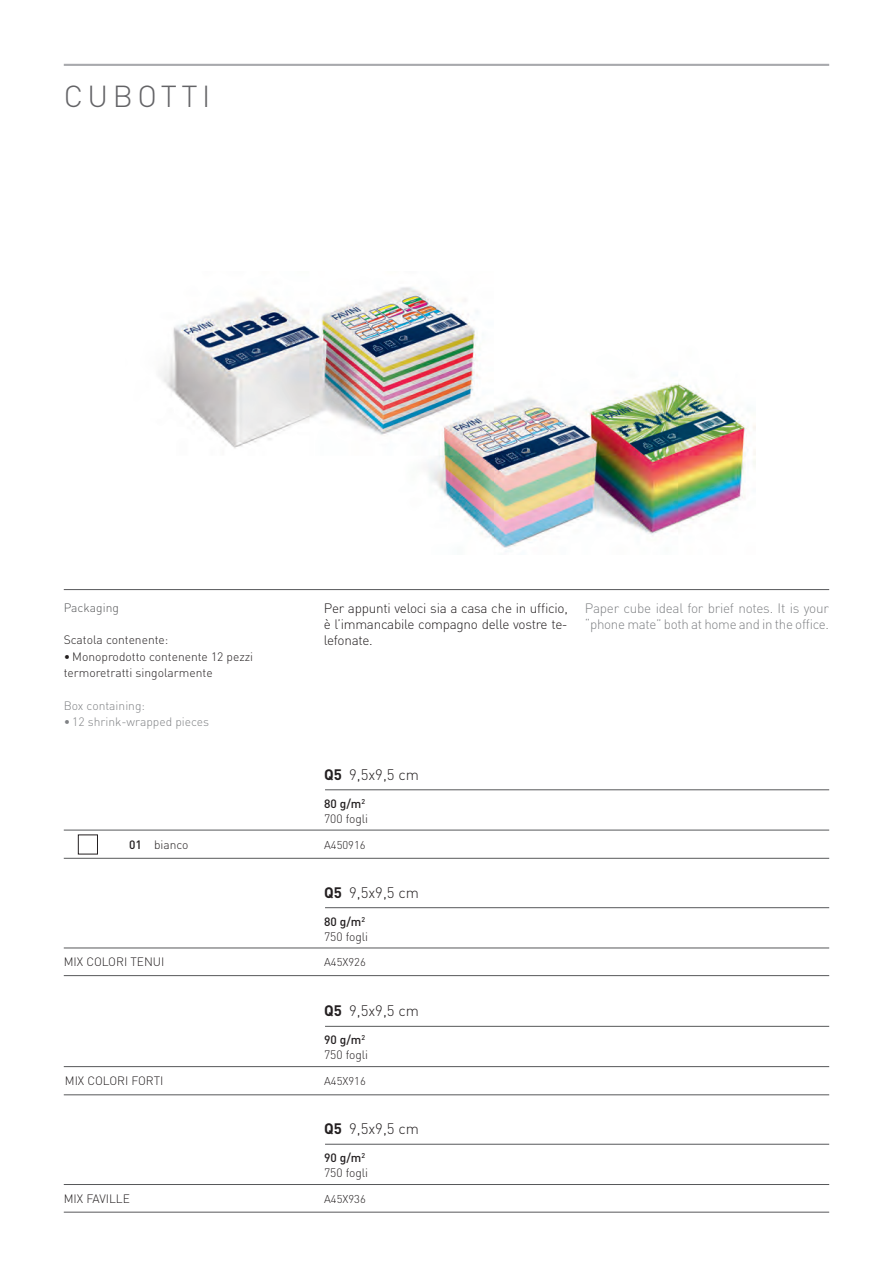
<style>
.page{position:relative;width:893px;height:1263px;background:#fff}
.page>*{position:absolute;margin:0;border:0;box-sizing:border-box;transform-origin:0 0}
.t1{font:300 30px "DIN";letter-spacing:.15em;color:#636366}
.t2{font:300 15px "DIN";color:#231f20}
.t3{font:300 13.5px/16.2px "DIN";letter-spacing:-.02em;color:#231f20;text-align:justify}
.t4{font:300 13.5px/16.2px "DIN";letter-spacing:-.025em;color:#808285}
.t5{font:300 12.15px/16.4px "DIN";color:#231f20}
.t6{font:300 12.15px "DIN";color:#808285}
.t7{font:300 12.15px "DIN";color:#57585a}
.t8{font:300 12px/15px "DIN";color:#231f20}
.t9{font:300 11.25px "DIN";color:#231f20}
.s1{font-weight:700}
.s2{font-weight:500}
</style>
<div class="page">
<hr style="left:64px;top:64px;width:765px;height:2px;background:#a8a9ad">
<hr style="left:64px;top:589px;width:765px;height:1px;background:#57585a">
<img style="left:159px;top:287px;width:597px;height:265px">
<hr style="left:325px;top:1144px;width:504px;height:1px;background:#57585a">
<hr style="left:325px;top:907px;width:504px;height:1px;background:#57585a">
<hr style="left:325px;top:1026px;width:504px;height:1px;background:#57585a">
<hr style="left:325px;top:789px;width:504px;height:1px;background:#57585a">
<hr style="left:64px;top:1212px;width:765px;height:1px;background:#57585a">
<hr style="left:64px;top:975px;width:765px;height:1px;background:#57585a">
<hr style="left:64px;top:1094px;width:765px;height:1px;background:#57585a">
<hr style="left:64px;top:858px;width:765px;height:1px;background:#57585a">
<hr style="left:64px;top:1184px;width:765px;height:1px;background:#57585a">
<hr style="left:64px;top:948px;width:765px;height:1px;background:#57585a">
<hr style="left:64px;top:1066px;width:765px;height:1px;background:#57585a">
<hr style="left:64px;top:830px;width:765px;height:1px;background:#57585a">
<div style="left:78px;top:835px;width:20px;height:19px;border:1px solid #231f20"></div>
<h1 class="t1" style="left:64px;top:77px;width:148px">CUBOTTI</h1>
<p class="t7" style="left:64px;top:600px;width:57px">Packaging</p>
<p class="t5" style="left:64px;top:632px;width:106px">Scatola contenente:</p>
<p class="t5" style="left:64px;top:648px;width:191px">• Monoprodotto contenente 12 pezzi termoretratti singolarmente</p>
<p class="t6" style="left:64px;top:698px;width:83px">Box containing:</p>
<p class="t6" style="left:64px;top:714px;width:147px">• 12 shrink-wrapped pieces</p>
<p class="t3" style="left:324px;top:600px;width:246px">Per appunti veloci sia a casa che in ufficio, è l’immancabile compagno delle vostre te&shy;lefonate.</p>
<p class="t4" style="left:585px;top:600px;width:245px">Paper cube ideal for brief notes. It is your “phone mate” both at home and in the office.</p>
<p class="t2" style="left:324px;top:765px;width:96px"><span class="s1">Q5</span> 9,5x9,5 cm</p>
<p class="t8" style="left:324px;top:796px;width:46px"><span class="s2">80 g/m</span><sup>2<br></sup>700 fogli</p>
<p class="t8" style="left:129px;top:837px;width:61px"><span class="s2">01</span> bianco</p>
<p class="t9" style="left:324px;top:838px;width:43px">A450916</p>
<p class="t2" style="left:324px;top:883px;width:96px"><span class="s1">Q5</span> 9,5x9,5 cm</p>
<p class="t8" style="left:324px;top:914px;width:46px"><span class="s2">80 g/m</span><sup>2<br></sup>750 fogli</p>
<p class="t8" style="left:64px;top:954px;width:102px">MIX COLORI TENUI</p>
<p class="t9" style="left:324px;top:955px;width:43px">A45X926</p>
<p class="t2" style="left:324px;top:1002px;width:96px"><span class="s1">Q5</span> 9,5x9,5 cm</p>
<p class="t8" style="left:324px;top:1032px;width:46px"><span class="s2">90 g/m</span><sup>2<br></sup>750 fogli</p>
<p class="t8" style="left:65px;top:1073px;width:100px">MIX COLORI FORTI</p>
<p class="t9" style="left:324px;top:1074px;width:43px">A45X916</p>
<p class="t2" style="left:324px;top:1119px;width:96px"><span class="s1">Q5</span> 9,5x9,5 cm</p>
<p class="t8" style="left:324px;top:1150px;width:46px"><span class="s2">90 g/m</span><sup>2<br></sup>750 fogli</p>
<p class="t8" style="left:64px;top:1191px;width:68px">MIX FAVILLE</p>
<p class="t9" style="left:324px;top:1192px;width:43px">A45X936</p>
</div>
